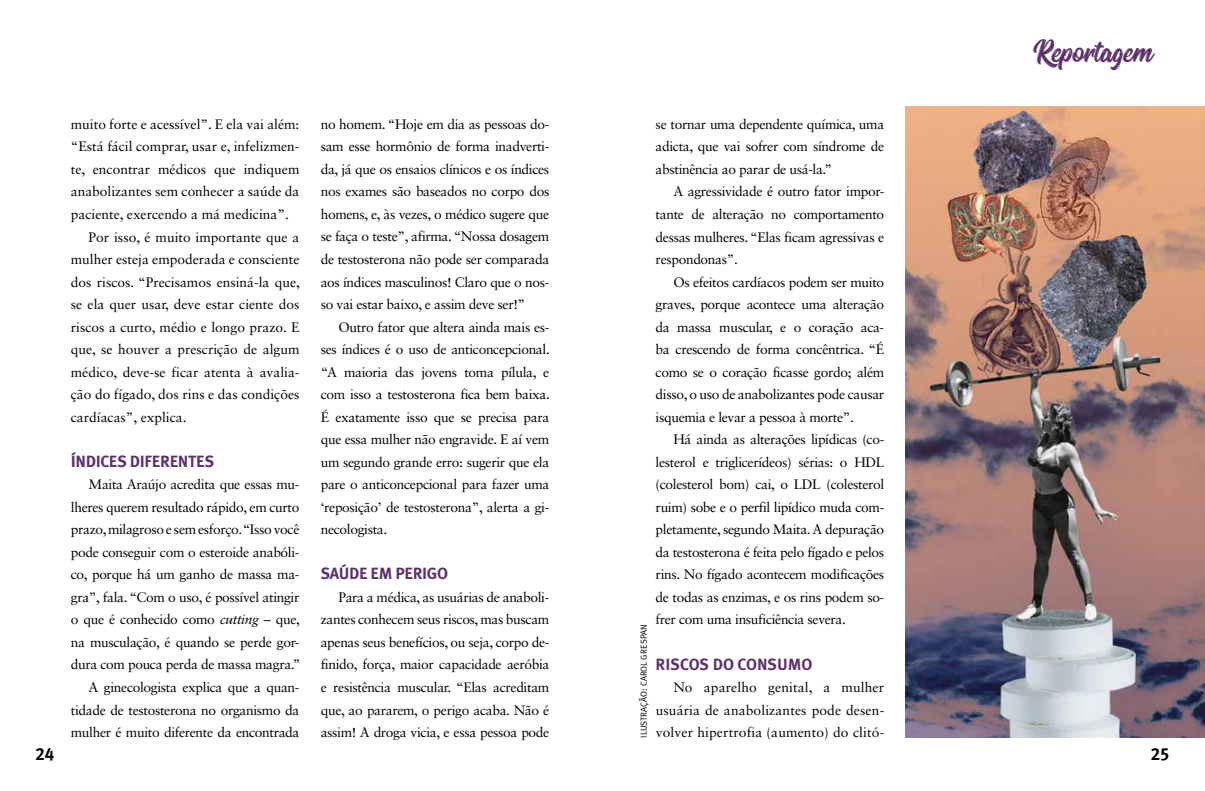
<style>
.page{position:relative;width:1205px;height:791px;background:#fff}
.page>*{position:absolute;margin:0;border:0;box-sizing:border-box;transform-origin:0 0}
.t1{font:40px "Oraqle Script";color:#5f316c}
.t2{font:17.5px "Meta Plus Bold Caps";color:#000}
.t3{font:16.25px "Meta Plus Bold Caps";letter-spacing:-.025em;color:#5f316c}
.t4{font:16.25px "Meta Plus Bold Caps";color:#5f316c}
.t5{font:13.75px/22.5px "Sabon LT Std";letter-spacing:-.025em;color:#000;text-align:justify}
.t6{font:13.75px "Sabon LT Std";color:#000}
.t7{font:8.75px "Meta Plus Normal Caps";color:#000}
.s1{font-style:italic}
</style>
<div class="page">
<img style="left:905px;top:106px;width:300px;height:631px">
<p class="t2" style="left:35px;top:743px;width:20px">24</p>
<p class="t6" style="left:71px;top:116px;width:230px">muito forte e acessível”. E ela vai além:</p>
<p class="t6" style="left:71px;top:138px;width:230px">“Está fácil comprar, usar e, infelizmen-</p>
<p class="t6" style="left:71px;top:161px;width:230px">te, encontrar médicos que indiquem</p>
<p class="t6" style="left:71px;top:183px;width:230px">anabolizantes sem conhecer a saúde da</p>
<p class="t6" style="left:71px;top:206px;width:219px">paciente, exercendo a má medicina”.</p>
<p class="t6" style="left:89px;top:228px;width:212px">Por isso, é muito importante que a</p>
<p class="t6" style="left:71px;top:251px;width:230px">mulher esteja empoderada e consciente</p>
<p class="t6" style="left:71px;top:273px;width:231px">dos riscos. “Precisamos ensiná-la que,</p>
<p class="t6" style="left:71px;top:296px;width:230px">se ela quer usar, deve estar ciente dos</p>
<p class="t6" style="left:71px;top:318px;width:230px">riscos a curto, médio e longo prazo. E</p>
<p class="t6" style="left:71px;top:341px;width:230px">que, se houver a prescrição de algum</p>
<p class="t6" style="left:71px;top:363px;width:230px">médico, deve-se ficar atenta à avalia-</p>
<p class="t6" style="left:71px;top:386px;width:230px">ção do fígado, dos rins e das condições</p>
<p class="t6" style="left:71px;top:408px;width:117px">cardíacas”, explica.</p>
<p class="t3" style="left:71px;top:451px;width:145px">ÍNDICES DIFERENTES</p>
<p class="t5" style="left:71px;top:473px;width:231px;text-align:right">Maita Araújo acredita que essas mu&shy;lheres querem resultado rápido, em curto prazo, milagroso e sem esforço. “Isso você pode conseguir com o esteroide anabóli&shy;co, porque há um ganho de massa ma&shy;gra”, fala. “Com o uso, é possível atingir o que é conhecido como <span class="s1">cutting</span> – que, na musculação, é quando se perde gor&shy;dura com pouca perda de massa magra.” A ginecologista explica que a quan&shy;tidade de testosterona no organismo da mulher é muito diferente da encontrada</p>
<p class="t5" style="left:321px;top:113px;width:230px">no homem. “Hoje em dia as pessoas do&shy;sam esse hormônio de forma inadverti&shy;da, já que os ensaios clínicos e os índices nos exames são baseados no corpo dos homens, e, às vezes, o médico sugere que se faça o teste”, afirma. “Nossa dosagem de testosterona não pode ser comparada aos índices masculinos! Claro que o nos&shy;so vai estar baixo, e assim deve ser!”</p>
<p class="t5" style="left:321px;top:315px;width:231px;text-indent:18px">Outro fator que altera ainda mais es&shy;ses índices é o uso de anticoncepcional. “A maioria das jovens toma pílula, e com isso a testosterona fica bem baixa.<br>É exatamente isso que se precisa para que essa mulher não engravide. E aí vem um segundo grande erro: sugerir que ela pare o anticoncepcional para fazer uma ‘reposição’ de testosterona”, alerta a gi&shy;necologista.</p>
<p class="t3" style="left:321px;top:564px;width:129px">SAÚDE EM PERIGO</p>
<p class="t5" style="left:321px;top:585px;width:230px;text-indent:18px">Para a médica, as usuárias de anaboli&shy;zantes conhecem seus riscos, mas buscam apenas seus benefícios, ou seja, corpo de&shy;finido, força, maior capacidade aeróbia e resistência muscular. “Elas acreditam que, ao pararem, o perigo acaba. Não é assim! A droga vicia, e essa pessoa pode</p>
<p class="t5" style="left:656px;top:113px;width:230px">se tornar uma dependente química, uma adicta, que vai sofrer com síndrome de abstinência ao parar de usá-la.”</p>
<p class="t5" style="left:656px;top:180px;width:230px;text-indent:18px">A agressividade é outro fator impor&shy;tante de alteração no comportamento dessas mulheres. “Elas ficam agressivas e respondonas”.</p>
<p class="t5" style="left:656px;top:270px;width:230px;text-indent:18px">Os efeitos cardíacos podem ser muito graves, porque acontece uma alteração da massa muscular, e o coração aca&shy;ba crescendo de forma concêntrica. “É como se o coração ficasse gordo; além disso, o uso de anabolizantes pode causar isquemia e levar a pessoa à morte”.</p>
<p class="t5" style="left:656px;top:428px;width:230px;text-indent:18px">Há ainda as alterações lipídicas (co&shy;lesterol e triglicerídeos) sérias: o HDL (colesterol bom) cai, o LDL (colesterol ruim) sobe e o perfil lipídico muda com&shy;pletamente, segundo Maita. A depuração da testosterona é feita pelo fígado e pelos rins. No fígado acontecem modificações de todas as enzimas, e os rins podem so&shy;frer com uma insuficiência severa.</p>
<p class="t4" style="left:656px;top:654px;width:158px">RISCOS DO CONSUMO</p>
<p class="t5" style="left:656px;top:675px;width:230px;text-indent:18px">No aparelho genital, a mulher usuária de anabolizantes pode desen&shy;volver hipertrofia (aumento) do clitó-</p>
<p class="t7" style="left:639px;top:737px;width:115px;rotate:-90deg">ILUSTRAÇÃO: CAROL GRESPAN</p>
<h1 class="t1" style="left:1033px;top:32px;width:120px">Reportagem</h1>
<p class="t2" style="left:1151px;top:743px;width:20px">25</p>
</div>
